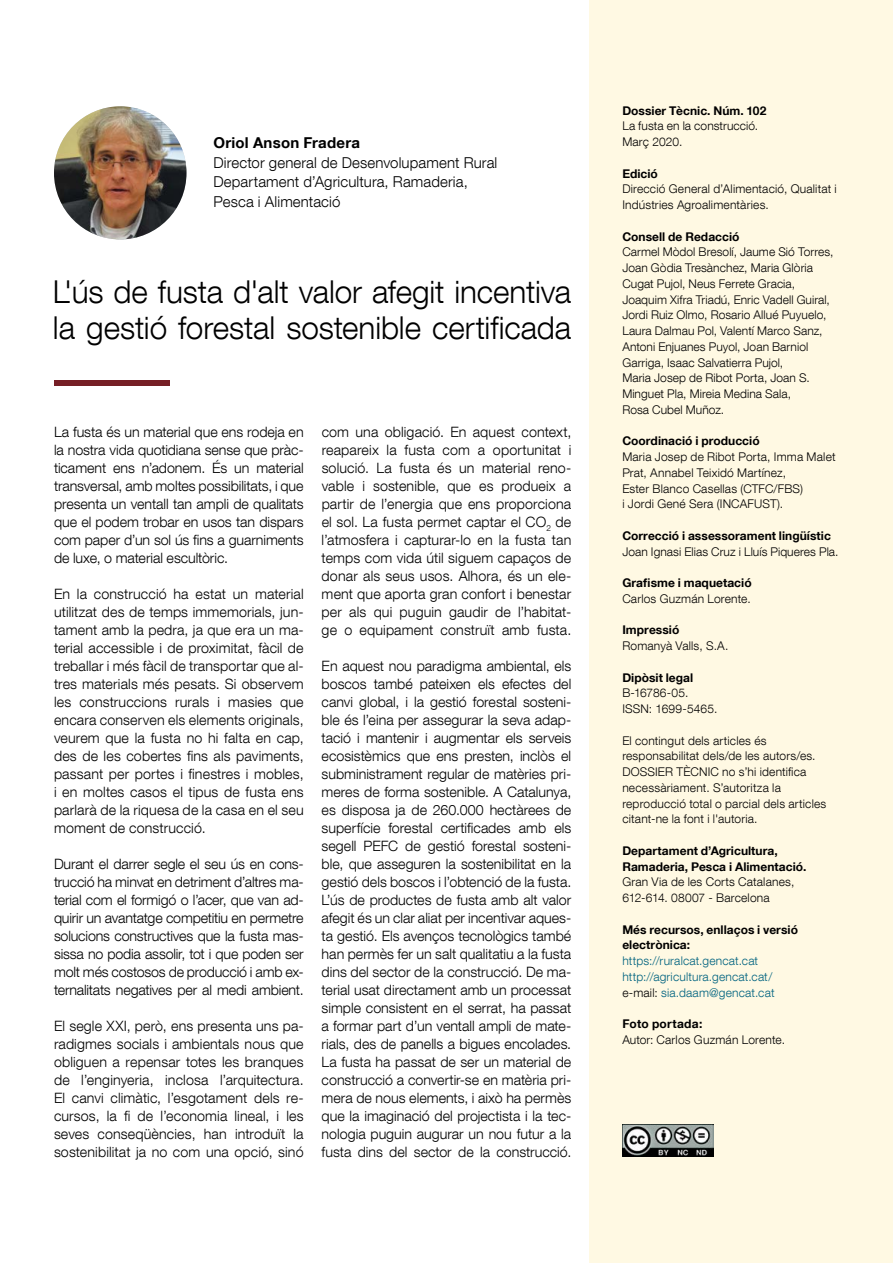
<style>
.page{position:relative;width:893px;height:1263px;background:#fff}
.page>*{position:absolute;margin:0;border:0;box-sizing:border-box;transform-origin:0 0}
.t1{font:300 31.5px/36px "Helvetica Neue LT Com";letter-spacing:-.005em;color:#000}
.t2{font:300 15px/19.5px "Helvetica Neue LT Com";letter-spacing:.01em;color:#000}
.t3{font:700 15px "Helvetica Neue LT Com";letter-spacing:.015em;color:#000}
.t4{font:300 14.25px/18px "Helvetica Neue LT Com";color:#000;text-align:justify}
.t5{font:300 12px/15.8px "Helvetica Neue LT Com";letter-spacing:.01em;color:#000}
.t6{font:700 12px/15.8px "Helvetica Neue LT Com";letter-spacing:.005em;color:#000}
.t7{font:300 12px/15.8px "Helvetica Neue LT Com";letter-spacing:.015em;color:#006380}
.s1{color:#000}
</style>
<div class="page">
<div style="left:589px;top:0;width:304px;height:1263px;background:#fff9e3"></div>
<div style="left:54px;top:380px;width:116px;height:6px;background:#761f26"></div>
<img style="left:54px;top:106px;width:132px;height:133px;border-radius:66px">
<img style="left:622px;top:1124px;width:92px;height:33px">
<p class="t3" style="left:213px;top:134px;width:148px">Oriol Anson Fradera</p>
<p class="t2" style="left:213px;top:152px;width:285px">Director general de Desenvolupament Rural<br>Departament d’Agricultura, Ramaderia,<br>Pesca i Alimentació</p>
<h1 class="t1" style="left:53px;top:273px;width:520px">L'ús de fusta d'alt valor afegit incentiva la gestió forestal sostenible certificada</h1>
<p class="t4" style="left:54px;top:422px;width:251px">La fusta és un material que ens rodeja en la nostra vida quotidiana sense que pràc&shy;ticament ens n’adonem. És un material transversal, amb moltes possibilitats, i que presenta un ventall tan ampli de qualitats que el podem trobar en usos tan dispars com paper d’un sol ús fins a guarniments de luxe, o material escultòric.</p>
<p class="t4" style="left:54px;top:584px;width:251px">En la construcció ha estat un material utilitzat des de temps immemorials, jun&shy;tament amb la pedra, ja que era un ma&shy;terial accessible i de proximitat, fàcil de treballar i més fàcil de transportar que al&shy;tres materials més pesats. Si observem les construccions rurals i masies que encara conserven els elements originals, veurem que la fusta no hi falta en cap, des de les cobertes fins als paviments, passant per portes i finestres i mobles, i en moltes casos el tipus de fusta ens parlarà de la riquesa de la casa en el seu moment de construcció.</p>
<p class="t4" style="left:54px;top:854px;width:251px">Durant el darrer segle el seu ús en cons&shy;trucció ha minvat en detriment d’altres ma&shy;terial com el formigó o l’acer, que van ad&shy;quirir un avantatge competitiu en permetre solucions constructives que la fusta mas&shy;sissa no podia assolir, tot i que poden ser molt més costosos de producció i amb ex&shy;ternalitats negatives per al medi ambient.</p>
<p class="t4" style="left:54px;top:1016px;width:251px">El segle XXI, però, ens presenta uns pa&shy;radigmes socials i ambientals nous que obliguen a repensar totes les branques de l’enginyeria, inclosa l’arquitectura.<br>El canvi climàtic, l’esgotament dels re&shy;cursos, la fi de l’economia lineal, i les seves conseqüències, han introduït la sostenibilitat ja no com una opció, sinó</p>
<p class="t4" style="left:322px;top:422px;width:251px">com una obligació. En aquest context, reapareix la fusta com a oportunitat i solució. La fusta és un material reno&shy;vable i sostenible, que es produeix a partir de l’energia que ens proporciona el sol. La fusta permet captar el CO<sub>2</sub> de l’atmosfera i capturar-lo en la fusta tan temps com vida útil siguem capaços de donar als seus usos. Alhora, és un ele&shy;ment que aporta gran confort i benestar per als qui puguin gaudir de l’habitat&shy;ge o equipament construït amb fusta.</p>
<p class="t4" style="left:322px;top:656px;width:251px">En aquest nou paradigma ambiental, els boscos també pateixen els efectes del canvi global, i la gestió forestal sosteni&shy;ble és l’eina per assegurar la seva adap&shy;tació i mantenir i augmentar els serveis ecosistèmics que ens presten, inclòs el subministrament regular de matèries pri&shy;meres de forma sostenible. A Catalunya, es disposa ja de 260.000 hectàrees de superfície forestal certificades amb els segell PEFC de gestió forestal sosteni&shy;ble, que asseguren la sostenibilitat en la gestió dels boscos i l’obtenció de la fusta.<br>L’ús de productes de fusta amb alt valor afegit és un clar aliat per incentivar aques&shy;ta gestió. Els avenços tecnològics també han permès fer un salt qualitatiu a la fusta dins del sector de la construcció. De ma&shy;terial usat directament amb un processat simple consistent en el serrat, ha passat a formar part d’un ventall ampli de mate&shy;rials, des de panells a bigues encolades.<br>La fusta ha passat de ser un material de construcció a convertir-se en matèria pri&shy;mera de nous elements, i això ha permès que la imaginació del projectista i la tec&shy;nologia puguin augurar un nou futur a la fusta dins del sector de la construcció.</p>
<p class="t6" style="left:622px;top:102px;width:146px">Dossier Tècnic. Núm. 102</p>
<p class="t5" style="left:622px;top:118px;width:137px">La fusta en la construcció.<br>Març 2020.</p>
<p class="t6" style="left:622px;top:165px;width:37px">Edició</p>
<p class="t5" style="left:622px;top:181px;width:216px">Direcció General d’Alimentació, Qualitat i<br>Indústries Agroalimentàries.</p>
<p class="t6" style="left:622px;top:228px;width:119px">Consell de Redacció</p>
<p class="t5" style="left:622px;top:244px;width:213px">Carmel Mòdol Bresolí, Jaume Sió Torres, Joan Gòdia Tresànchez, Maria Glòria Cugat Pujol, Neus Ferrete Gracia, Joaquim Xifra Triadú, Enric Vadell Guiral, Jordi Ruiz Olmo, Rosario Allué Puyuelo, Laura Dalmau Pol, Valentí Marco Sanz, Antoni Enjuanes Puyol, Joan Barniol Garriga, Isaac Salvatierra Pujol,<br>Maria Josep de Ribot Porta, Joan S.<br>Minguet Pla, Mireia Medina Sala,<br>Rosa Cubel Muñoz.</p>
<p class="t6" style="left:622px;top:433px;width:139px">Coordinació i producció</p>
<p class="t5" style="left:622px;top:449px;width:215px">Maria Josep de Ribot Porta, Imma Malet Prat, Annabel Teixidó Martínez,<br>Ester Blanco Casellas (CTFC/FBS)<br>i Jordi Gené Sera (INCAFUST).</p>
<p class="t6" style="left:622px;top:527px;width:210px">Correcció i assessorament lingüístic</p>
<p class="t5" style="left:622px;top:543px;width:218px">Joan Ignasi Elias Cruz i Lluís Piqueres Pla.</p>
<p class="t6" style="left:622px;top:575px;width:131px">Grafisme i maquetació</p>
<p class="t5" style="left:622px;top:590px;width:130px">Carlos Guzmán Lorente.</p>
<p class="t6" style="left:622px;top:622px;width:59px">Impressió</p>
<p class="t5" style="left:622px;top:638px;width:108px">Romanyà Valls, S.A.</p>
<p class="t6" style="left:622px;top:669px;width:72px">Dipòsit legal</p>
<p class="t5" style="left:622px;top:685px;width:97px">B-16786-05.<br>ISSN: 1699-5465.</p>
<p class="t5" style="left:622px;top:732px;width:206px">El contingut dels articles és responsabilitat dels/de les autors/es.<br>DOSSIER TÈCNIC no s’hi identifica necessàriament. S’autoritza la reproducció total o parcial dels articles citant-ne la font i l'autoria.</p>
<p class="t6" style="left:622px;top:842px;width:186px">Departament d’Agricultura,<br>Ramaderia, Pesca i Alimentació.</p>
<p class="t5" style="left:622px;top:874px;width:174px">Gran Via de les Corts Catalanes,<br>612-614. 08007 - Barcelona</p>
<p class="t6" style="left:622px;top:921px;width:177px">Més recursos, enllaços i versió electrònica:</p>
<p class="t7" style="left:622px;top:953px;width:154px">https://ruralcat.gencat.cat http://agricultura.gencat.cat/ <span class="s1">e-mail:</span> sia.daam@gencat.cat</p>
<p class="t6" style="left:622px;top:1015px;width:82px">Foto portada:</p>
<p class="t5" style="left:622px;top:1031px;width:164px">Autor: Carlos Guzmán Lorente.</p>
</div>
